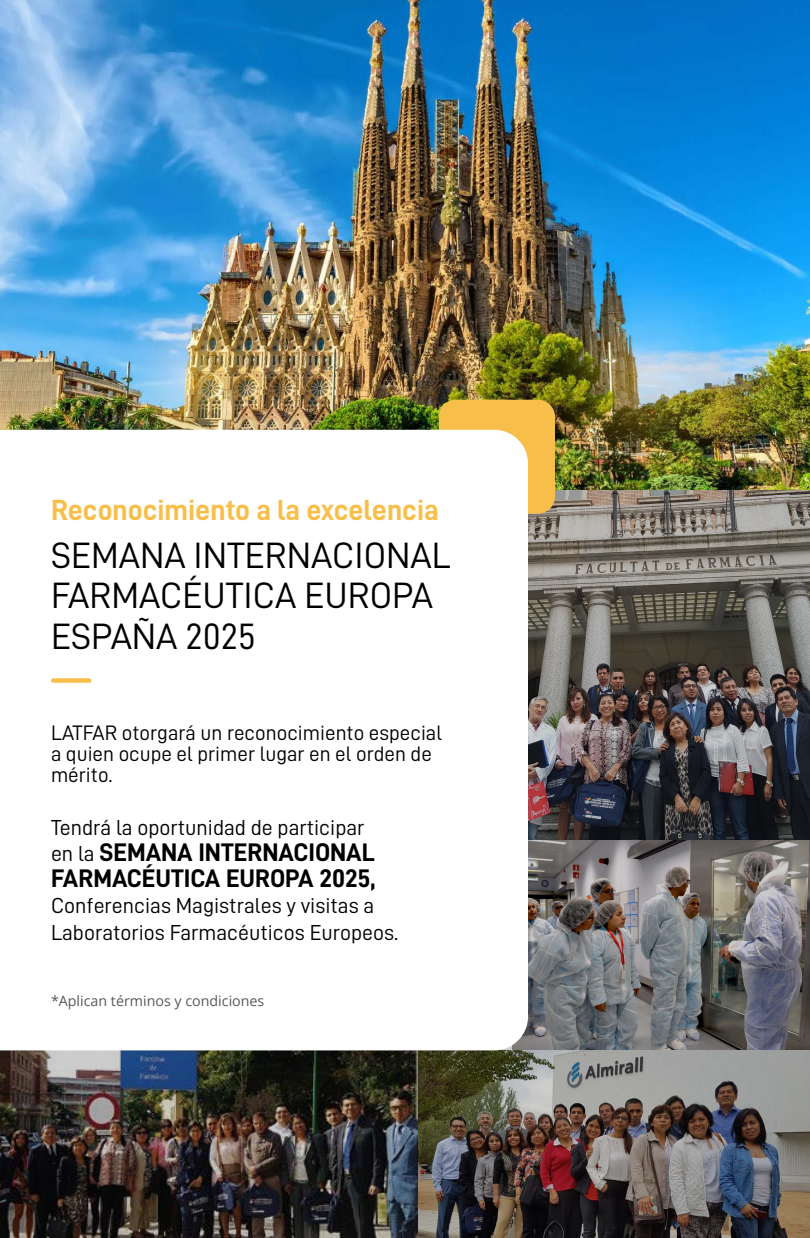
<style>
.page{position:relative;width:810px;height:1238px;background:#fff}
.page>*{position:absolute;margin:0;border:0;box-sizing:border-box;transform-origin:0 0}
.t1{font:36.75px/40.5px "D DIN";color:#000}
.t2{font:29.25px "D DIN Bold";color:#f7bf4a}
.t3{font:25.5px/26.2px "D DIN Bold";color:#000}
.t4{font:21.75px/26.2px "D DIN";color:#000}
.t5{font:21px/21px "D DIN";color:#000}
.t6{font:14.25px "Open Sans";color:#000}
.s1{font-family:"D DIN";font-size:21.75px}
</style>
<div class="page">
<img style="left:0;top:0;width:810px;height:490px">
<img style="left:0;top:490px;width:810px;height:748px">
<div style="left:439px;top:400px;width:116px;height:113px;background:#f7bf4a;border-radius:17px"></div>
<svg style="left:0;top:430px;width:528px;height:620px"></svg>
<svg style="left:53px;top:678px;width:36px;height:4px"></svg>
<img style="left:492px;top:223px;width:305px;height:305px;border-radius:50%">
<img style="left:76px;top:264px;width:223px;height:223px;border-radius:50%">
<h2 class="t2" style="left:51px;top:493px;width:389px">Reconocimiento a la excelencia</h2>
<h1 class="t1" style="left:51px;top:534px;width:402px">SEMANA INTERNACIONAL<br>FARMACÉUTICA EUROPA<br>ESPAÑA 2025</h1>
<p class="t5" style="left:51px;top:722px;width:393px">LATFAR otorgará un reconocimiento especial a quien ocupe el primer lugar en el orden de mérito.</p>
<p class="t4" style="left:51px;top:813px;width:315px">Tendrá la oportunidad de participar</p>
<p class="t3" style="left:51px;top:838px;width:326px"><span class="s1">en la</span> SEMANA INTERNACIONAL<br>FARMACÉUTICA EUROPA 2025,</p>
<p class="t4" style="left:51px;top:892px;width:349px">Conferencias Magistrales y visitas a<br>Laboratorios Farmacéuticos Europeos.</p>
<p class="t6" style="left:51px;top:990px;width:215px">*Aplican términos y condiciones</p>
</div>
